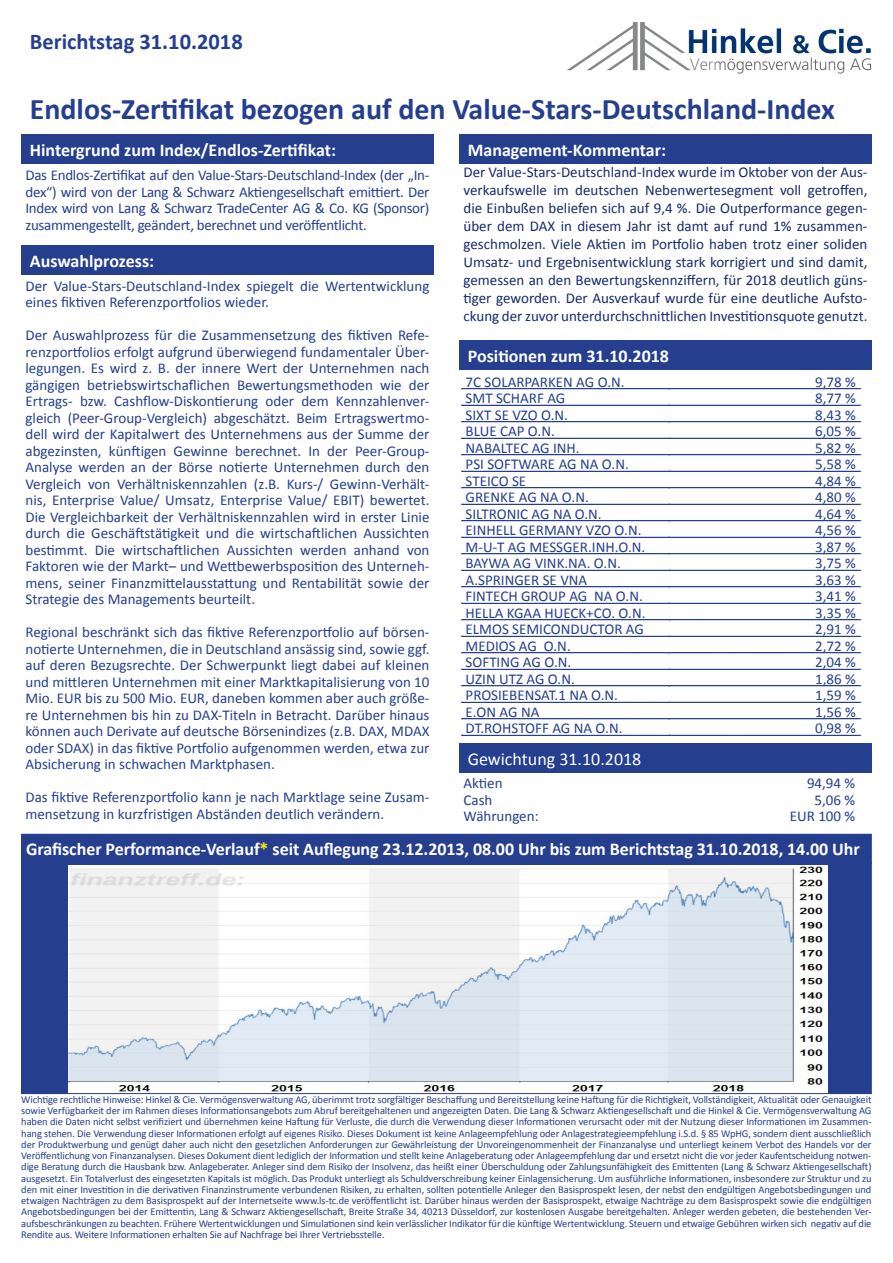
<style>
.page{position:relative;width:893px;height:1263px;background:#fff}
.page>*{position:absolute;margin:0;border:0;box-sizing:border-box;transform-origin:0 0}
.t1{font:700 30px "Calibri";color:#253f8e}
.t2{font:700 22.5px "Calibri";color:#253f8e}
.t3{font:700 18px "Calibri";letter-spacing:-.005em;color:#fff}
.t4{font:18px "Calibri";color:#fff}
.t5{font:15px/16.5px "Calibri";color:#253f8e;text-align:justify}
.t6{font:15px/18px "Calibri";color:#172b6e;text-align:justify}
.t7{font:10.5px/11.2px "Calibri";letter-spacing:-.01em;color:#253f8e;text-align:justify}
.s1{color:#fff101}
</style>
<div class="page">
<img style="left:567px;top:22px;width:305px;height:51px">
<div style="left:21px;top:134px;width:413px;height:30px;background:#253f8e"></div>
<div style="left:21px;top:246px;width:413px;height:29px;background:#253f8e"></div>
<div style="left:22px;top:862px;width:849px;height:231px;background:#253f8e"></div>
<img style="left:68px;top:865px;width:759px;height:227px">
<div style="left:22px;top:834px;width:849px;height:29px;background:#253f8e"></div>
<div style="left:459px;top:134px;width:413px;height:30px;background:#253f8e"></div>
<div style="left:459px;top:341px;width:413px;height:29px;background:#253f8e"></div>
<div style="left:459px;top:743px;width:413px;height:30px;background:#253f8e"></div>
<svg style="left:461px;top:388px;width:400px;height:1px"></svg>
<svg style="left:461px;top:405px;width:400px;height:1px"></svg>
<svg style="left:461px;top:421px;width:400px;height:1px"></svg>
<svg style="left:461px;top:438px;width:400px;height:1px"></svg>
<svg style="left:461px;top:454px;width:400px;height:1px"></svg>
<svg style="left:461px;top:471px;width:400px;height:1px"></svg>
<svg style="left:461px;top:487px;width:400px;height:1px"></svg>
<svg style="left:461px;top:504px;width:400px;height:1px"></svg>
<svg style="left:461px;top:520px;width:400px;height:1px"></svg>
<svg style="left:461px;top:537px;width:400px;height:1px"></svg>
<svg style="left:461px;top:553px;width:400px;height:1px"></svg>
<svg style="left:461px;top:570px;width:400px;height:1px"></svg>
<svg style="left:461px;top:586px;width:400px;height:1px"></svg>
<svg style="left:461px;top:603px;width:400px;height:1px"></svg>
<svg style="left:461px;top:619px;width:400px;height:1px"></svg>
<svg style="left:461px;top:636px;width:400px;height:1px"></svg>
<svg style="left:461px;top:652px;width:400px;height:1px"></svg>
<svg style="left:461px;top:669px;width:400px;height:1px"></svg>
<svg style="left:461px;top:685px;width:400px;height:1px"></svg>
<svg style="left:461px;top:702px;width:400px;height:1px"></svg>
<svg style="left:461px;top:718px;width:400px;height:1px"></svg>
<svg style="left:461px;top:735px;width:400px;height:1px"></svg>
<h2 class="t2" style="left:30px;top:27px;width:214px">Berichtstag 31.10.2018</h2>
<h1 class="t1" style="left:30px;top:89px;width:807px">Endlos-Zertifikat bezogen auf den Value-Stars-Deutschland-Index</h1>
<p class="t3" style="left:30px;top:138px;width:308px">Hintergrund zum Index/Endlos-Zertifikat:</p>
<p class="t5" style="left:26px;top:167px;width:405px">Das Endlos-Zertifikat auf den Value-Stars-Deutschland-Index (der „In&shy;dex“) wird von der Lang &amp; Schwarz Aktiengesellschaft emittiert. Der Index wird von Lang &amp; Schwarz TradeCenter AG &amp; Co. KG (Sponsor) zusammengestellt, geändert, berechnet und veröffentlicht.</p>
<p class="t3" style="left:30px;top:249px;width:126px">Auswahlprozess:</p>
<p class="t5" style="left:26px;top:278px;width:405px">Der Value-Stars-Deutschland-Index spiegelt die Wertentwicklung eines fiktiven Referenzportfolios wieder.</p>
<p class="t5" style="left:26px;top:327px;width:405px">Der Auswahlprozess für die Zusammensetzung des fiktiven Refe&shy;renzportfolios erfolgt aufgrund überwiegend fundamentaler Über&shy;legungen. Es wird z. B. der innere Wert der Unternehmen nach gängigen betriebswirtschaflichen Bewertungsmethoden wie der Ertrags- bzw. Cashflow-Diskontierung oder dem Kennzahlenver&shy;gleich (Peer-Group-Vergleich) abgeschätzt. Beim Ertragswertmo&shy;dell wird der Kapitalwert des Unternehmens aus der Summe der abgezinsten, künftigen Gewinne berechnet. In der Peer-Group-Analyse werden an der Börse notierte Unternehmen durch den Vergleich von Verhältniskennzahlen (z.B. Kurs-/ Gewinn-Verhält&shy;nis, Enterprise Value/ Umsatz, Enterprise Value/ EBIT) bewertet.<br>Die Vergleichbarkeit der Verhältniskennzahlen wird in erster Linie durch die Geschäftstätigkeit und die wirtschaftlichen Aussichten bestimmt. Die wirtschaftlichen Aussichten werden anhand von Faktoren wie der Markt– und Wettbewerbsposition des Unterneh&shy;mens, seiner Finanzmittelausstattung und Rentabilität sowie der Strategie des Managements beurteilt.</p>
<p class="t5" style="left:26px;top:624px;width:405px">Regional beschränkt sich das fiktive Referenzportfolio auf börsen&shy;notierte Unternehmen, die in Deutschland ansässig sind, sowie ggf. auf deren Bezugsrechte. Der Schwerpunkt liegt dabei auf kleinen und mittleren Unternehmen mit einer Marktkapitalisierung von 10<br>Mio. EUR bis zu 500 Mio. EUR, daneben kommen aber auch größe&shy;re Unternehmen bis hin zu DAX-Titeln in Betracht. Darüber hinaus können auch Derivate auf deutsche Börsenindizes (z.B. DAX, MDAX oder SDAX) in das fiktive Portfolio aufgenommen werden, etwa zur Absicherung in schwachen Marktphasen.</p>
<p class="t5" style="left:26px;top:789px;width:405px">Das fiktive Referenzportfolio kann je nach Marktlage seine Zusam&shy;mensetzung in kurzfristigen Abständen deutlich verändern.</p>
<p class="t3" style="left:26px;top:838px;width:835px">Grafischer Performance-Verlauf<span class="s1">*</span> seit Auflegung 23.12.2013, 08.00 Uhr bis zum Berichtstag 31.10.2018, 14.00 Uhr</p>
<p class="t3" style="left:468px;top:138px;width:200px">Management-Kommentar:</p>
<p class="t6" style="left:463px;top:163px;width:405px">Der Value-Stars-Deutschland-Index wurde im Oktober von der Aus&shy;verkaufswelle im deutschen Nebenwertesegment voll getroffen, die Einbußen beliefen sich auf 9,4 %. Die Outperformance gegen&shy;über dem DAX in diesem Jahr ist damt auf rund 1% zusammen&shy;geschmolzen. Viele Aktien im Portfolio haben trotz einer soliden Umsatz- und Ergebnisentwicklung stark korrigiert und sind damit, gemessen an den Bewertungskennziffern, für 2018 deutlich güns&shy;tiger geworden. Der Ausverkauf wurde für eine deutliche Aufsto&shy;ckung der zuvor unterdurchschnittlichen Investitionsquote genutzt.</p>
<p class="t3" style="left:468px;top:345px;width:203px">Positionen zum 31.10.2018</p>
<p class="t5" style="left:466px;top:373px;width:181px;text-align:left">7C SOLARPARKEN AG O.N.<br>SMT SCHARF AG<br>SIXT SE VZO O.N.<br>BLUE CAP O.N.<br>NABALTEC AG INH.<br>PSI SOFTWARE AG NA O.N.<br>STEICO SE<br>GRENKE AG NA O.N.<br>SILTRONIC AG NA O.N.<br>EINHELL GERMANY VZO O.N.<br>M-U-T AG MESSGER.INH.O.N.<br>BAYWA AG VINK.NA. O.N.<br>A.SPRINGER SE VNA<br>FINTECH GROUP AG NA O.N.<br>HELLA KGAA HUECK+CO. O.N.<br>ELMOS SEMICONDUCTOR AG<br>MEDIOS AG O.N.<br>SOFTING AG O.N.<br>UZIN UTZ AG O.N.<br>PROSIEBENSAT.1 NA O.N.<br>E.ON AG NA<br>DT.ROHSTOFF AG NA O.N.</p>
<p class="t4" style="left:468px;top:748px;width:175px">Gewichtung 31.10.2018</p>
<p class="t5" style="left:463px;top:775px;width:41px">Aktien</p>
<p class="t5" style="left:807px;top:775px;width:50px">94,94 %</p>
<p class="t5" style="left:463px;top:791px;width:30px">Cash</p>
<p class="t5" style="left:815px;top:791px;width:42px">5,06 %</p>
<p class="t5" style="left:463px;top:808px;width:77px">Währungen:</p>
<p class="t5" style="left:790px;top:808px;width:67px">EUR 100 %</p>
<p class="t5" style="left:815px;top:373px;width:42px">9,78 % 8,77 % 8,43 % 6,05 % 5,82 % 5,58 % 4,84 % 4,80 % 4,64 % 4,56 % 3,87 % 3,75 % 3,63 % 3,41 % 3,35 % 2,91 % 2,72 % 2,04 % 1,86 % 1,59 % 1,56 % 0,98 %</p>
<p class="t7" style="left:21px;top:1094px;width:852px">Wichtige rechtliche Hinweise: Hinkel &amp; Cie. Vermögensverwaltung AG, überimmt trotz sorgfältiger Beschaffung und Bereitstellung keine Haftung für die Richtigkeit, Vollständigkeit, Aktualität oder Genauigkeit sowie Verfügbarkeit der im Rahmen dieses Informationsangebots zum Abruf bereitgehaltenen und angezeigten Daten. Die Lang &amp; Schwarz Aktiengesellschaft und die Hinkel &amp; Cie. Vermögensverwaltung AG haben die Daten nicht selbst verifiziert und übernehmen keine Haftung für Verluste, die durch die Verwendung dieser Informationen verursacht oder mit der Nutzung dieser Informationen im Zusammen&shy;hang stehen. Die Verwendung dieser Informationen erfolgt auf eigenes Risiko. Dieses Dokument ist keine Anlageempfehlung oder Anlagestrategieempfehlung i.S.d. § 85 WpHG, sondern dient ausschließlich der Produktwerbung und genügt daher auch nicht den gesetzlichen Anforderungen zur Gewährleistung der Unvoreingenommenheit der Finanzanalyse und unterliegt keinem Verbot des Handels vor der Veröffentlichung von Finanzanalysen. Dieses Dokument dient lediglich der Information und stellt keine Anlageberatung oder Anlageempfehlung dar und ersetzt nicht die vor jeder Kaufentscheidung notwen&shy;dige Beratung durch die Hausbank bzw. Anlageberater. Anleger sind dem Risiko der Insolvenz, das heißt einer Überschuldung oder Zahlungsunfähigkeit des Emittenten (Lang &amp; Schwarz Aktiengesellschaft) ausgesetzt. Ein Totalverlust des eingesetzten Kapitals ist möglich. Das Produkt unterliegt als Schuldverschreibung keiner Einlagensicherung. Um ausführliche Informationen, insbesondere zur Struktur und zu den mit einer Investition in die derivativen Finanzinstrumente verbundenen Risiken, zu erhalten, sollten potentielle Anleger den Basisprospekt lesen, der nebst den endgültigen Angebotsbedingungen und etwaigen Nachträgen zu dem Basisprospekt auf der Internetseite www.ls-tc.de veröffentlicht ist. Darüber hinaus werden der Basisprospekt, etwaige Nachträge zu dem Basisprospekt sowie die endgültigen Angebotsbedingungen bei der Emittentin, Lang &amp; Schwarz Aktiengesellschaft, Breite Straße 34, 40213 Düsseldorf, zur kostenlosen Ausgabe bereitgehalten. Anleger werden gebeten, die bestehenden Ver&shy;aufsbeschränkungen zu beachten. Frühere Wertentwicklungen und Simulationen sind kein verlässlicher Indikator für die künftige Wertentwicklung. Steuern und etwaige Gebühren wirken sich negativ auf die Rendite aus. Weitere Informationen erhalten Sie auf Nachfrage bei Ihrer Vertriebsstelle.</p>
</div>
